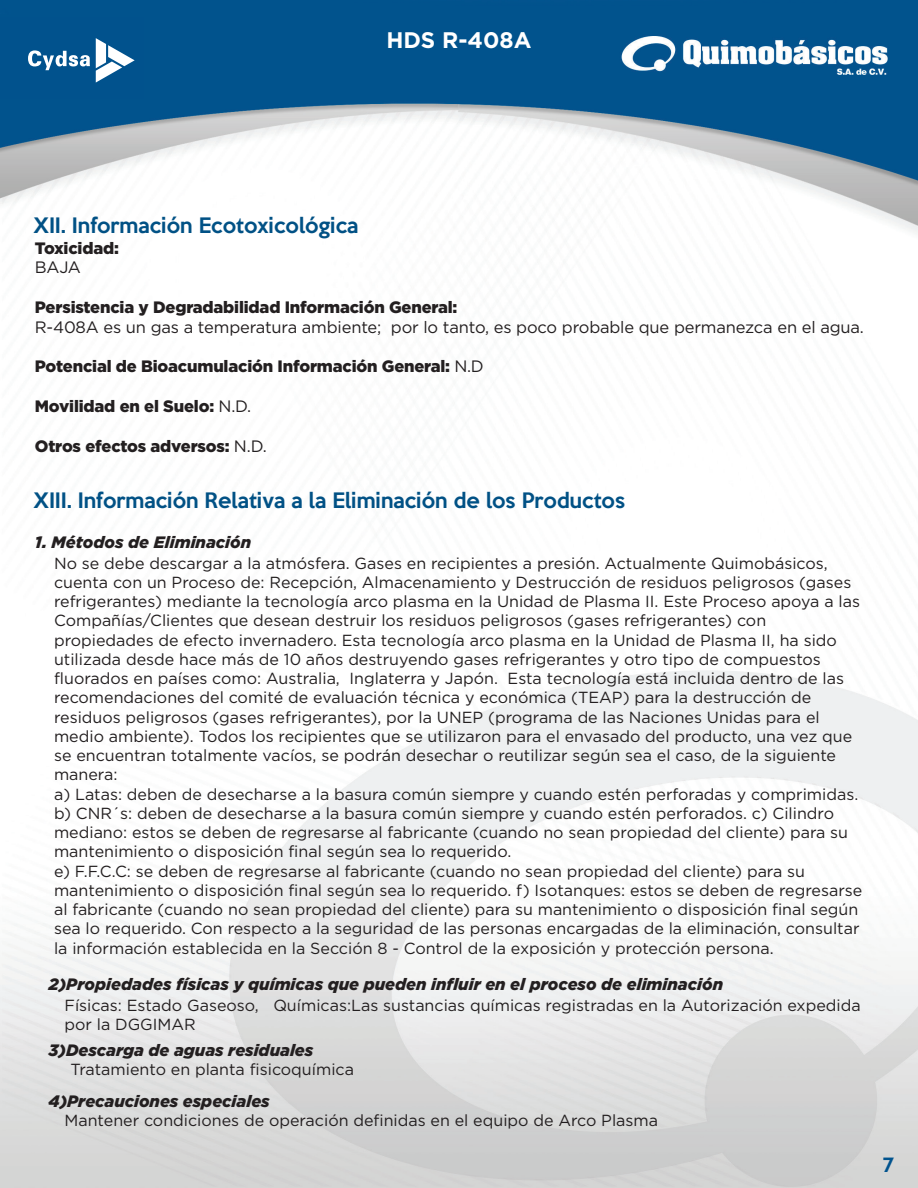
<style>
.page{position:relative;width:918px;height:1188px;background:#fff}
.page>*{position:absolute;margin:0;border:0;box-sizing:border-box;transform-origin:0 0}
.t1{font:700 22.5px "Gotham";color:#fff}
.t2{font:500 19.5px "Keep Calm";color:#015185}
.t3{font:500 18px "Keep Calm";color:#01538e}
.t4{font:900 16.5px "Gotham";letter-spacing:-.01em;color:#231f20}
.t5{font:italic 900 16.5px "Gotham";color:#231f20}
.t6{font:16.5px "Gotham";letter-spacing:-.01em;color:#231f20}
.t7{font:16.05px/19.2px "Gotham";color:#231f20}
.s1{font-weight:400}
</style>
<div class="page">
<img style="left:1px;top:0;width:917px;height:1188px">
<div style="left:0;top:18px;width:144px;height:81px;background:#01528d"></div>
<svg style="left:28px;top:50px;width:62px;height:20px"></svg>
<svg style="left:96px;top:38px;width:39px;height:45px"></svg>
<h1 class="t1" style="left:387px;top:27px;width:146px">HDS R-408A</h1>
<p class="t2" style="left:34px;top:209px;width:326px">XII. Información Ecotoxicológica</p>
<p class="t4" style="left:35px;top:238px;width:86px">Toxicidad:</p>
<p class="t6" style="left:35px;top:258px;width:48px">BAJA</p>
<p class="t4" style="left:35px;top:298px;width:424px">Persistencia y Degradabilidad Información General:</p>
<p class="t6" style="left:35px;top:318px;width:831px">R-408A es un gas a temperatura ambiente; por lo tanto, es poco probable que permanezca en el agua.</p>
<p class="t4" style="left:35px;top:357px;width:451px">Potencial de Bioacumulación Información General: <span class="s1">N.D</span></p>
<p class="t4" style="left:35px;top:397px;width:218px">Movilidad en el Suelo: <span class="s1">N.D.</span></p>
<p class="t4" style="left:35px;top:436px;width:234px">Otros efectos adversos: <span class="s1">N.D.</span></p>
<p class="t2" style="left:34px;top:483px;width:593px">XIII. Información Relativa a la Eliminación de los Productos</p>
<p class="t5" style="left:35px;top:532px;width:218px">1. Métodos de Eliminación</p>
<p class="t7" style="left:54px;top:553px;width:810px">No se debe descargar a la atmósfera. Gases en recipientes a presión. Actualmente Quimobásicos, cuenta con un Proceso de: Recepción, Almacenamiento y Destrucción de residuos peligrosos (gases refrigerantes) mediante la tecnología arco plasma en la Unidad de Plasma II. Este Proceso apoya a las Compañías/Clientes que desean destruir los residuos peligrosos (gases refrigerantes) con propiedades de efecto invernadero. Esta tecnología arco plasma en la Unidad de Plasma II, ha sido utilizada desde hace más de 10 años destruyendo gases refrigerantes y otro tipo de compuestos fluorados en países como: Australia, Inglaterra y Japón. Esta tecnología está incluida dentro de las recomendaciones del comité de evaluación técnica y económica (TEAP) para la destrucción de residuos peligrosos (gases refrigerantes), por la UNEP (programa de las Naciones Unidas para el medio ambiente). Todos los recipientes que se utilizaron para el envasado del producto, una vez que se encuentran totalmente vacíos, se podrán desechar o reutilizar según sea el caso, de la siguiente manera:<br>a) Latas: deben de desecharse a la basura común siempre y cuando estén perforadas y comprimidas. b) CNR´s: deben de desecharse a la basura común siempre y cuando estén perforados. c) Cilindro mediano: estos se deben de regresarse al fabricante (cuando no sean propiedad del cliente) para su mantenimiento o disposición final según sea lo requerido.<br>e) F.F.C.C: se deben de regresarse al fabricante (cuando no sean propiedad del cliente) para su mantenimiento o disposición final según sea lo requerido. f) Isotanques: estos se deben de regresarse al fabricante (cuando no sean propiedad del cliente) para su mantenimiento o disposición final según sea lo requerido. Con respecto a la seguridad de las personas encargadas de la eliminación, consultar la información establecida en la Sección 8 - Control de la exposición y protección persona.</p>
<p class="t5" style="left:48px;top:975px;width:676px">2)Propiedades físicas y químicas que pueden influir en el proceso de eliminación</p>
<p class="t7" style="left:64px;top:995px;width:798px">Físicas: Estado Gaseoso, Químicas:Las sustancias químicas registradas en la Autorización expedida por la DGGIMAR</p>
<p class="t7" style="left:71px;top:1060px;width:285px">Tratamiento en planta fisicoquímica</p>
<p class="t5" style="left:48px;top:1092px;width:223px">4)Precauciones especiales</p>
<p class="t7" style="left:64px;top:1111px;width:595px">Mantener condiciones de operación definidas en el equipo de Arco Plasma</p>
<p class="t5" style="left:48px;top:1041px;width:266px">3)Descarga de aguas residuales</p>
<p class="t3" style="left:883px;top:1149px;width:12px">7</p>
</div>
